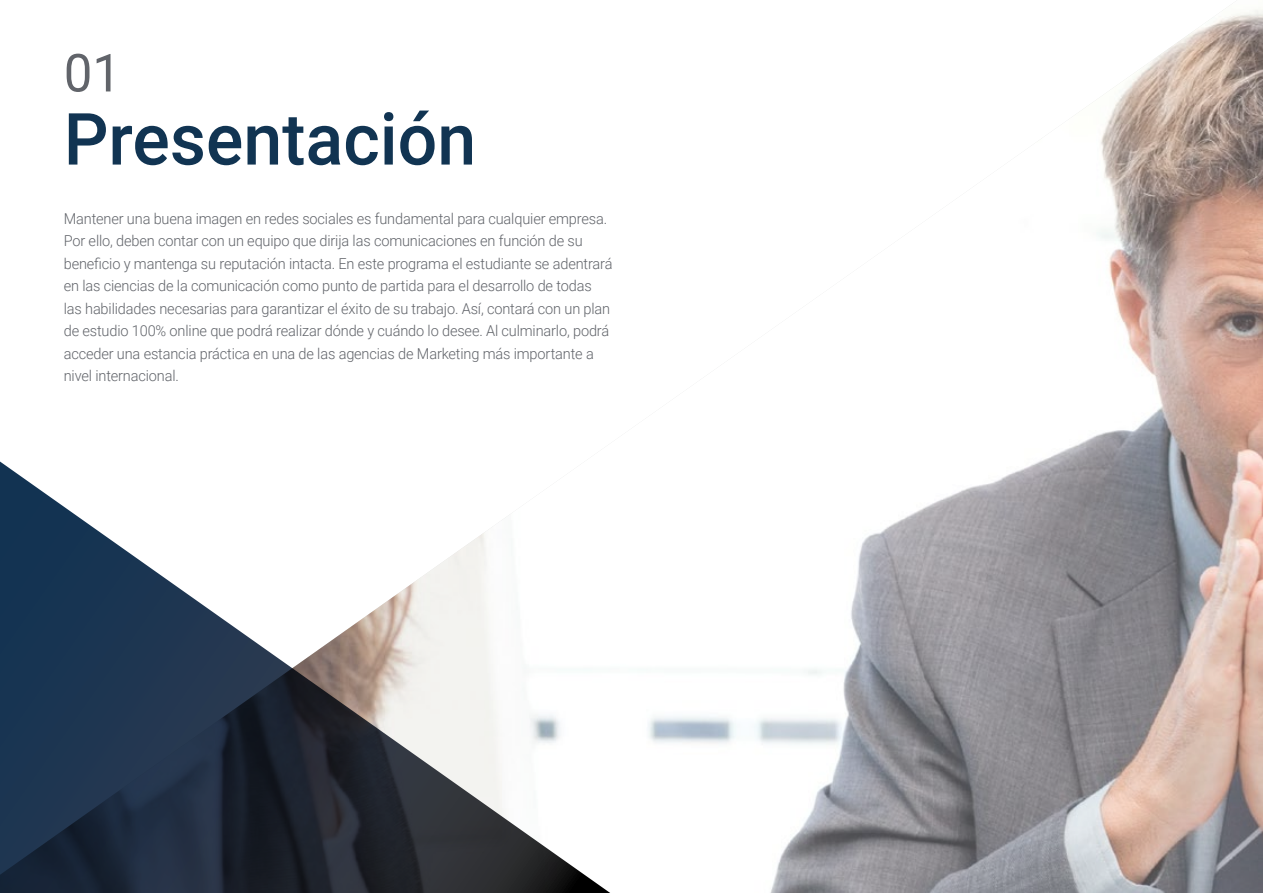
<style>
.page{position:relative;width:1263px;height:893px;background:#fff}
.page>*{position:absolute;margin:0;border:0;box-sizing:border-box;transform-origin:0 0}
.t1{font:500 72px "Roboto";color:#113452}
.t2{font:52.5px "Roboto";color:#61646a}
.t3{font:300 15px/22.5px "Roboto";letter-spacing:-.01em;color:#61646a}
</style>
<div class="page">
<img style="left:648px;top:8px;width:615px;height:885px">
<svg style="left:0;top:461px;width:610px;height:432px"></svg>
<h2 class="t2" style="left:64px;top:36px;width:59px">01</h2>
<h1 class="t1" style="left:64px;top:89px;width:414px">Presentación</h1>
<p class="t3" style="left:64px;top:207px;width:550px">Mantener una buena imagen en redes sociales es fundamental para cualquier empresa.<br>Por ello, deben contar con un equipo que dirija las comunicaciones en función de su beneficio y mantenga su reputación intacta. En este programa el estudiante se adentrará en las ciencias de la comunicación como punto de partida para el desarrollo de todas las habilidades necesarias para garantizar el éxito de su trabajo. Así, contará con un plan de estudio 100% online que podrá realizar dónde y cuándo lo desee. Al culminarlo, podrá acceder una estancia práctica en una de las agencias de Marketing más importante a nivel internacional.</p>
</div>
